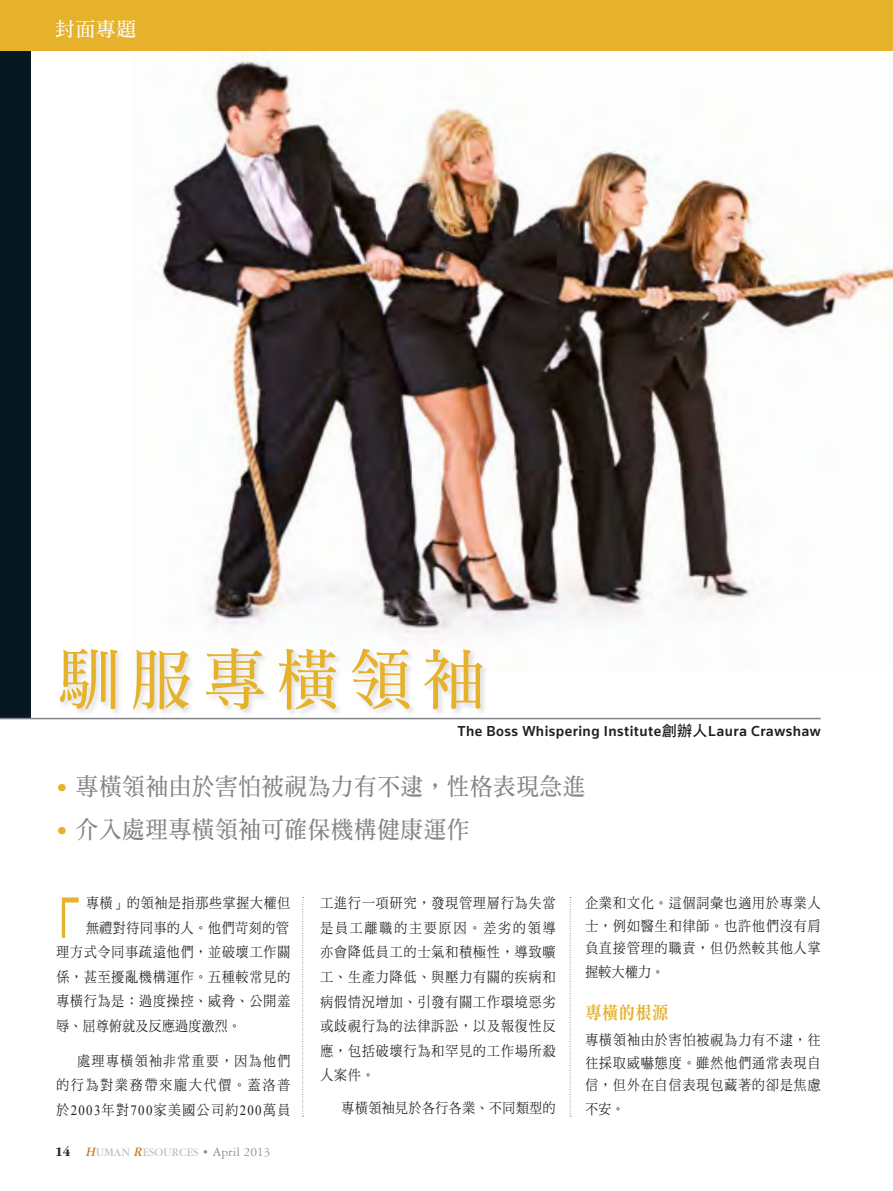
<style>
.page{position:relative;width:893px;height:1191px;background:#fff}
.page>*{position:absolute;margin:0;border:0;box-sizing:border-box;transform-origin:0 0}
.C-Section_Title{font:66px "DF Ming HK W7";letter-spacing:.2em;color:#e6b22c;scale:.92 1}
.C-Intro__c{font:24px "DF Ming HK W7";letter-spacing:.05em;color:#828487;scale:.92 1}
.t1{font:19.5px "DF Ming HK W7";color:#fff}
.C-A_head__c{font:18px "DF Ming HK W9";letter-spacing:.03em;color:#e6b22c;scale:.9 1}
.C-Aurthor{font:500 15px "Knowledge";letter-spacing:.03em;color:#231f20}
.C-_Body__c{font:14.25px/24.5px "DF Ming HK W5";letter-spacing:.085em;color:#231f20;text-align:justify;scale:.9 1}
.C-_Body__c-2{font:14.25px/24.5px "DF Ming HK W5";letter-spacing:.065em;color:#231f20;scale:.9 1}
.C-_Body__c-3{font:14.25px "DF Ming HK W5";letter-spacing:.045em;color:#231f20;scale:.9 1}
.t2{font:12px "Garamond";color:#bebfc1}
.s1{font-family:"DF Hei HK W7";font-weight:400}
.s2{font-family:"Garamond";font-weight:700;color:#e6b22c}
.s3{font-family:"Times New Roman"}
.s4{font-weight:700;font-size:13.5px;color:#231f20}
.s5{font-style:italic;font-size:13.5px;color:#cb7a16}
.s6{font-size:13.5px;color:#8f9194}
.s7{font-family:"Garamond Three";font-size:13.5px;color:#8f9194}
</style>
<div class="page">
<div style="left:0;top:0;width:31px;height:719px;background:#071822"></div>
<img style="left:132px;top:50px;width:761px;height:587px">
<div style="left:0;top:0;width:893px;height:50px;background:#e6b22c"></div>
<div style="left:59px;top:646px;width:430px;height:71px;background:#231f20;opacity:.15"></div>
<hr style="left:0;top:718px;width:821px;height:1px;background:#828487">
<svg style="left:62px;top:897px;width:17px;height:41px"></svg>
<svg style="left:302px;top:897px;width:2px;height:219px"></svg>
<svg style="left:570px;top:897px;width:1px;height:219px"></svg>
<h3 class="t1" style="left:55px;top:19px;width:82px">封面專題</h3>
<p class="C-Section_Title" style="left:59px;top:643px;width:464px">馴服專橫領袖</p>
<p class="C-Aurthor" style="left:457px;top:722px;width:365px">The Boss Whispering Institute<span class="s1">創辦人</span>Laura Crawshaw</p>
<p class="C-Intro__c" style="left:55px;top:773px;width:578px"><span class="s2">•</span> 專橫領袖由於害怕被視為力有不逮，性格表現急進</p>
<p class="C-Intro__c" style="left:55px;top:816px;width:452px"><span class="s2">•</span> 介入處理專橫領袖可確保機構健康運作</p>
<p class="C-_Body__c-2" style="left:86px;top:890px;width:228px">專橫」的領袖是指那些掌握大權但無禮對待同事的人。他們苛刻的管</p>
<p class="C-_Body__c" style="left:56px;top:939px;width:261px">理方式令同事疏遠他們，並破壞工作關係，甚至擾亂機構運作。五種較常見的專橫行為是：過度操控、威脅、公開羞辱、屈尊俯就及反應過度激烈。</p>
<p class="C-_Body__c" style="left:56px;top:1048px;width:261px;text-indent:21px">處理專橫領袖非常重要，因為他們的行為對業務帶來龐大代價。蓋洛普於<span class="s3">2003</span>年對<span class="s3">700</span>家美國公司約<span class="s3">200</span>萬員</p>
<p class="t2" style="left:55px;top:1146px;width:217px"><span class="s4">14</span> <span class="s5">H</span>UMAN <span class="s5">R</span>ESOURCES <span class="s6">•</span> <span class="s7">April 2013</span></p>
<p class="C-_Body__c" style="left:320px;top:890px;width:263px">工進行一項研究，發現管理層行為失當是員工離職的主要原因。差劣的領導亦會降低員工的士氣和積極性，導致曠工、生產力降低、與壓力有關的疾病和病假情況增加、引發有關工作環境惡劣或歧視行為的法律訴訟，以及報復性反應，包括破壞行為和罕見的工作場所殺人案件。</p>
<p class="C-_Body__c-3" style="left:342px;top:1100px;width:239px">專橫領袖見於各行各業、不同類型的</p>
<p class="C-_Body__c" style="left:585px;top:891px;width:263px;line-height:23px">企業和文化。這個詞彙也適用於專業人士，例如醫生和律師。也許他們沒有肩負直接管理的職責，但仍然較其他人掌握較大權力。</p>
<p class="C-A_head__c" style="left:585px;top:1002px;width:94px">專橫的根源</p>
<p class="C-_Body__c" style="left:585px;top:1028px;width:263px;line-height:23px">專橫領袖由於害怕被視為力有不逮，往往採取威嚇態度。雖然他們通常表現自信，但外在自信表現包藏著的卻是焦慮不安。</p>
</div>
